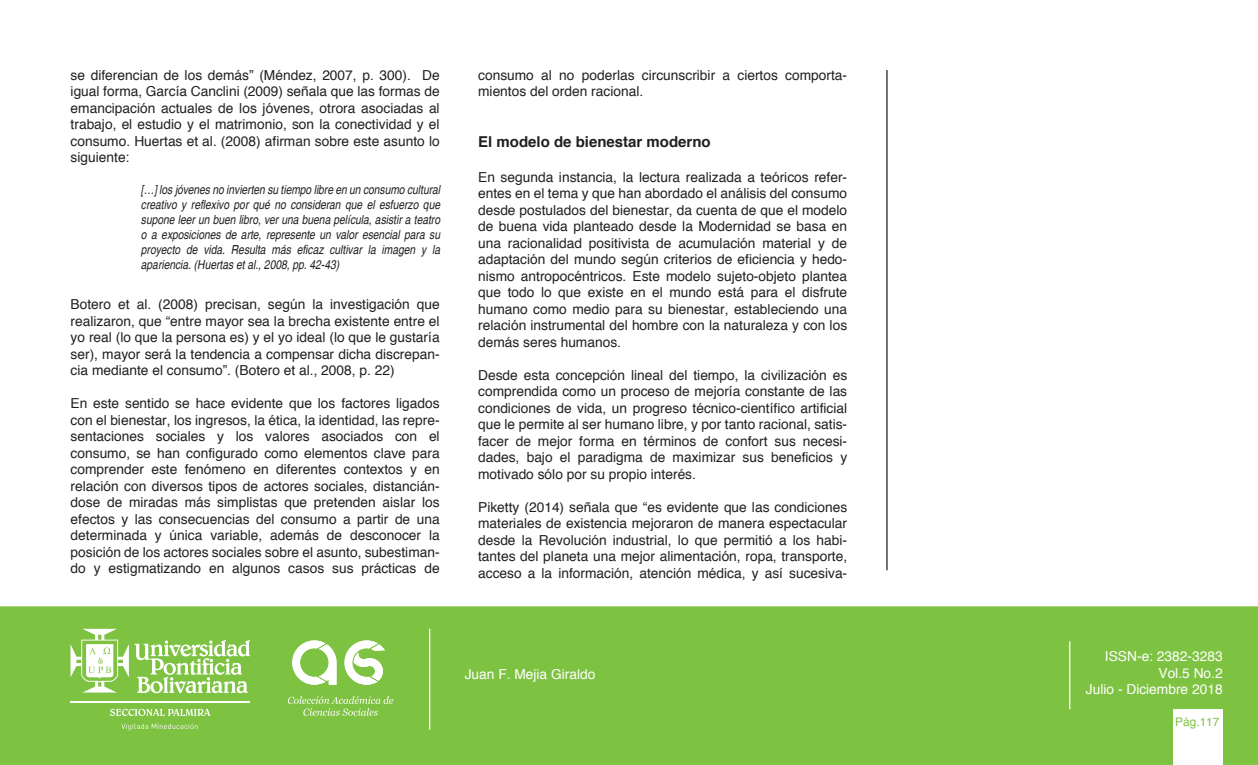
<style>
.page{position:relative;width:1258px;height:765px;background:#fff}
.page>*{position:absolute;margin:0;border:0;box-sizing:border-box;transform-origin:0 0}
.t1{font:700 15px "Helvetica";color:#231f20}
.t2{font:13.75px/16.5px "Helvetica";color:#231f20;text-align:justify}
.t3{font:13.75px/16.5px "Helvetica";color:#fff;text-align:right}
.t4{font:italic condensed 12.5px/15px "Helvetica";color:#231f20;text-align:justify}
.t5{font:11.88px "Helvetica";color:#7ec242}
</style>
<div class="page">
<div style="left:0;top:606px;width:1258px;height:159px;background:#7ec242"></div>
<div style="left:1173px;top:709px;width:49px;height:56px;background:#fff"></div>
<hr style="left:1069px;top:641px;width:1px;height:68px;background:#fff">
<svg style="left:121px;top:724px;width:77px;height:6px"></svg>
<svg style="left:135px;top:640px;width:115px;height:53px"></svg>
<svg style="left:70px;top:629px;width:59px;height:64px"></svg>
<svg style="left:110px;top:709px;width:100px;height:7px"></svg>
<hr style="left:70px;top:701px;width:180px;height:1px;background:#fff">
<hr style="left:429px;top:629px;width:1px;height:101px;background:#fff">
<hr style="left:886px;top:70px;width:2px;height:500px;background:#231f20">
<svg style="left:292px;top:640px;width:93px;height:45px"></svg>
<svg style="left:288px;top:696px;width:105px;height:20px"></svg>
<p class="t2" style="left:71px;top:67px;width:371px">se diferencian de los demás” (Méndez, 2007, p. 300). De igual forma, García Canclini (2009) señala que las formas de emancipación actuales de los jóvenes, otrora asociadas al trabajo, el estudio y el matrimonio, son la conectividad y el consumo. Huertas et al. (2008) afirman sobre este asunto lo siguiente:</p>
<p class="t4" style="left:141px;top:182px;width:301px">[…] los jóvenes no invierten su tiempo libre en un consumo cultural creativo y reflexivo por qué no consideran que el esfuerzo que supone leer un buen libro, ver una buena película, asistir a teatro o a exposiciones de arte, represente un valor esencial para su proyecto de vida. Resulta más eficaz cultivar la imagen y la apariencia. (Huertas et al., 2008, pp. 42-43)</p>
<p class="t2" style="left:71px;top:297px;width:371px">Botero et al. (2008) precisan, según la investigación que realizaron, que “entre mayor sea la brecha existente entre el yo real (lo que la persona es) y el yo ideal (lo que le gustaría ser), mayor será la tendencia a compensar dicha discrepan&shy;cia mediante el consumo”. (Botero et al., 2008, p. 22)</p>
<p class="t2" style="left:71px;top:396px;width:371px">En este sentido se hace evidente que los factores ligados con el bienestar, los ingresos, la ética, la identidad, las repre&shy;sentaciones sociales y los valores asociados con el consumo, se han configurado como elementos clave para comprender este fenómeno en diferentes contextos y en relación con diversos tipos de actores sociales, distancián&shy;dose de miradas más simplistas que pretenden aislar los efectos y las consecuencias del consumo a partir de una determinada y única variable, además de desconocer la posición de los actores sociales sobre el asunto, subestiman&shy;do y estigmatizando en algunos casos sus prácticas de</p>
<p class="t2" style="left:478px;top:67px;width:370px">consumo al no poderlas circunscribir a ciertos comporta&shy;mientos del orden racional.</p>
<p class="t1" style="left:478px;top:130px;width:234px">El modelo de bienestar moderno</p>
<p class="t2" style="left:478px;top:169px;width:371px">En segunda instancia, la lectura realizada a teóricos refer&shy;entes en el tema y que han abordado el análisis del consumo desde postulados del bienestar, da cuenta de que el modelo de buena vida planteado desde la Modernidad se basa en una racionalidad positivista de acumulación material y de adaptación del mundo según criterios de eficiencia y hedo&shy;nismo antropocéntricos. Este modelo sujeto-objeto plantea que todo lo que existe en el mundo está para el disfrute humano como medio para su bienestar, estableciendo una relación instrumental del hombre con la naturaleza y con los demás seres humanos.</p>
<p class="t2" style="left:478px;top:367px;width:371px">Desde esta concepción lineal del tiempo, la civilización es comprendida como un proceso de mejoría constante de las condiciones de vida, un progreso técnico-científico artificial que le permite al ser humano libre, y por tanto racional, satis&shy;facer de mejor forma en términos de confort sus necesi&shy;dades, bajo el paradigma de maximizar sus beneficios y motivado sólo por su propio interés.</p>
<p class="t2" style="left:478px;top:499px;width:371px">Piketty (2014) señala que “es evidente que las condiciones materiales de existencia mejoraron de manera espectacular desde la Revolución industrial, lo que permitió a los habi&shy;tantes del planeta una mejor alimentación, ropa, transporte, acceso a la información, atención médica, y así sucesiva-</p>
<p class="t3" style="left:465px;top:667px;width:132px">Juan F. Mejia Giraldo</p>
<p class="t3" style="left:1086px;top:649px;width:138px">ISSN-e: 2382-3283<br>Vol.5 No.2<br>Julio - Diciembre 2018</p>
<p class="t5" style="left:1175px;top:713px;width:46px">Pág.117</p>
</div>
